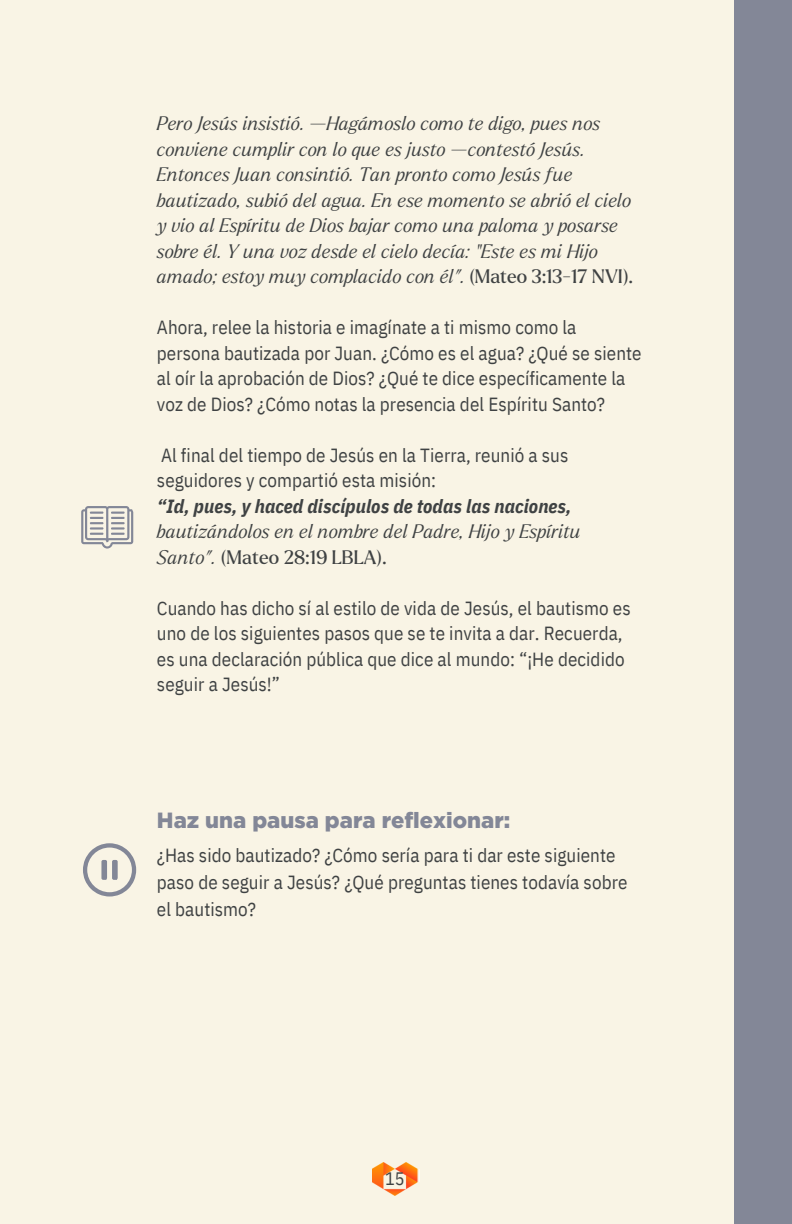
<style>
.page{position:relative;width:792px;height:1224px;background:#f9f4e5}
.page>*{position:absolute;margin:0;border:0;box-sizing:border-box;transform-origin:0 0}
.t1{font:900 22px "Gotham";color:#838797}
.t2{font:19px/25.6px "IBM Plex Sans Cond";letter-spacing:.005em;color:#3f4243}
.t3{font:italic 300 19px/25.6px "Larken";color:#3f4243}
.t4{font:italic 700 19px "IBM Plex Sans Cond";letter-spacing:.005em;color:#3f4243}
.t5{font:19px "Larken";letter-spacing:.005em;color:#3f4243}
.t6{font:18px "IBM Plex Sans Cond";color:#3f4243}
.s1{font-weight:400;font-style:normal}
.s2{font-weight:300;font-style:italic}
</style>
<div class="page">
<svg style="left:81px;top:506px;width:52px;height:43px"></svg>
<svg style="left:83px;top:843px;width:53px;height:54px"></svg>
<div style="left:734px;top:0;width:58px;height:1224px;background:#838797"></div>
<img style="left:373px;top:1162px;width:45px;height:33px">
<p class="t3" style="left:157px;top:111px;width:478px">Pero Jesús insistió. —Hagámoslo como te digo, pues nos conviene cumplir con lo que es justo —contestó Jesús.<br>Entonces Juan consintió. Tan pronto como Jesús fue bautizado, subió del agua. En ese momento se abrió el cielo y vio al Espíritu de Dios bajar como una paloma y posarse sobre él. Y una voz desde el cielo decía: “Este es mi Hijo amado; estoy muy complacido con él”. <span class="s1">(Mateo 3:13-17 NVI).</span></p>
<p class="t2" style="left:157px;top:314px;width:486px">Ahora, relee la historia e imagínate a ti mismo como la persona bautizada por Juan. ¿Cómo es el agua? ¿Qué se siente al oír la aprobación de Dios? ¿Qué te dice específicamente la voz de Dios? ¿Cómo notas la presencia del Espíritu Santo?</p>
<p class="t2" style="left:157px;top:442px;width:413px">Al final del tiempo de Jesús en la Tierra, reunió a sus seguidores y compartió esta misión:</p>
<p class="t4" style="left:157px;top:493px;width:416px">“Id, pues, y haced discípulos de todas las naciones,</p>
<p class="t3" style="left:157px;top:519px;width:425px">bautizándolos en el nombre del Padre, Hijo y Espíritu</p>
<p class="t5" style="left:157px;top:548px;width:231px"><span class="s2">Santo”.</span> (Mateo 28:19 LBLA).</p>
<p class="t2" style="left:157px;top:595px;width:475px">Cuando has dicho sí al estilo de vida de Jesús, el bautismo es uno de los siguientes pasos que se te invita a dar. Recuerda, es una declaración pública que dice al mundo: “¡He decidido seguir a Jesús!”</p>
<p class="t1" style="left:157px;top:806px;width:355px">Haz una pausa para reflexionar:</p>
<h1 class="t2" style="left:157px;top:841px;width:472px;line-height:27px">¿Has sido bautizado? ¿Cómo sería para ti dar este siguiente paso de seguir a Jesús? ¿Qué preguntas tienes todavía sobre el bautismo?</h1>
<p class="t6" style="left:385px;top:1167px;width:21px">15</p>
</div>
